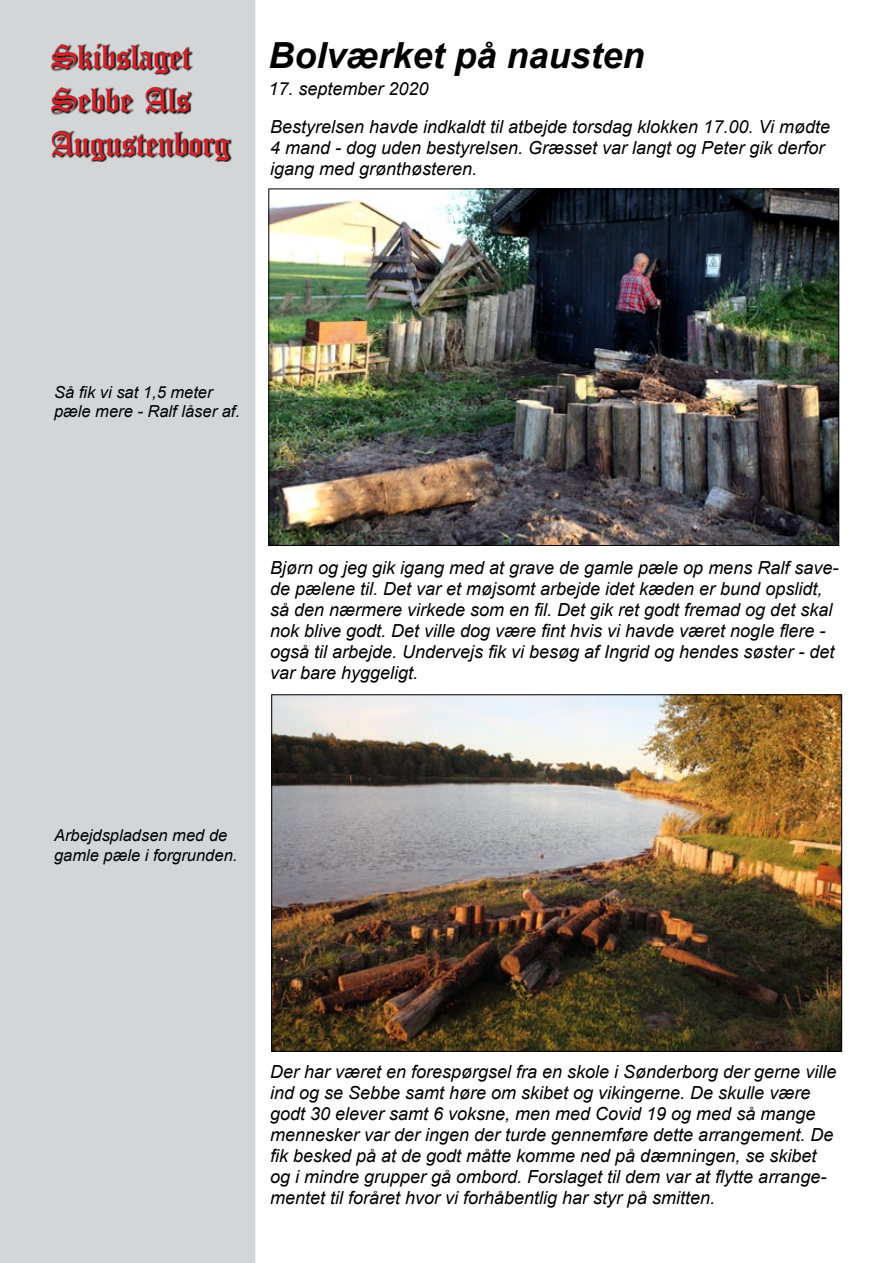
<style>
.page{position:relative;width:893px;height:1263px;background:#fff}
.page>*{position:absolute;margin:0;border:0;box-sizing:border-box;transform-origin:0 0}
.t1{font:36px/43.2px "Canterbury";color:#d2232a}
.t2{font:italic 700 36px "Arial";color:#000}
.t3{font:italic 18px/21px "Arial";color:#000}
.t4{font:italic 16.5px/19.8px "Arial";color:#000}
</style>
<div class="page">
<div style="left:1px;top:1px;width:254px;height:1261px;background:#d3d5d6"></div>
<div style="left:0;top:0;width:255px;height:1263px;border:2px solid #d3d5d6"></div>
<div style="left:51px;top:44px;width:181px;height:118px;background:#000;opacity:.75"></div>
<img style="left:271px;top:191px;width:566px;height:353px">
<img style="left:274px;top:696px;width:566px;height:353px">
<h1 class="t1" style="left:51px;top:36px;width:180px">Skibslaget<br>Sebbe Als<br>Augustenborg</h1>
<h1 class="t2" style="left:268px;top:32px;width:378px">Bolværket på nausten</h1>
<p class="t3" style="left:268px;top:79px;width:162px">17. september 2020</p>
<p class="t3" style="left:270px;top:116px;width:561px">Bestyrelsen havde indkaldt til atbejde torsdag klokken 17.00. Vi mødte<br>4 mand - dog uden bestyrelsen. Græsset var langt og Peter gik derfor igang med grønthøsteren.</p>
<p class="t4" style="left:54px;top:382px;width:188px">Så fik vi sat 1,5 meter pæle mere - Ralf låser af.</p>
<p class="t3" style="left:270px;top:557px;width:570px">Bjørn og jeg gik igang med at grave de gamle pæle op mens Ralf save&shy;de pælene til. Det var et møjsomt arbejde idet kæden er bund opslidt, så den nærmere virkede som en fil. Det gik ret godt fremad og det skal nok blive godt. Det ville dog være fint hvis vi havde været nogle flere - også til arbejde. Undervejs fik vi besøg af Ingrid og hendes søster - det var bare hyggeligt.</p>
<p class="t4" style="left:54px;top:826px;width:185px">Arbejdspladsen med de gamle pæle i forgrunden.</p>
<p class="t3" style="left:270px;top:1061px;width:568px">Der har været en forespørgsel fra en skole i Sønderborg der gerne ville ind og se Sebbe samt høre om skibet og vikingerne. De skulle være godt 30 elever samt 6 voksne, men med Covid 19 og med så mange mennesker var der ingen der turde gennemføre dette arrangement. De fik besked på at de godt måtte komme ned på dæmningen, se skibet og i mindre grupper gå ombord. Forslaget til dem var at flytte arrange&shy;mentet til foråret hvor vi forhåbentlig har styr på smitten.</p>
</div>
